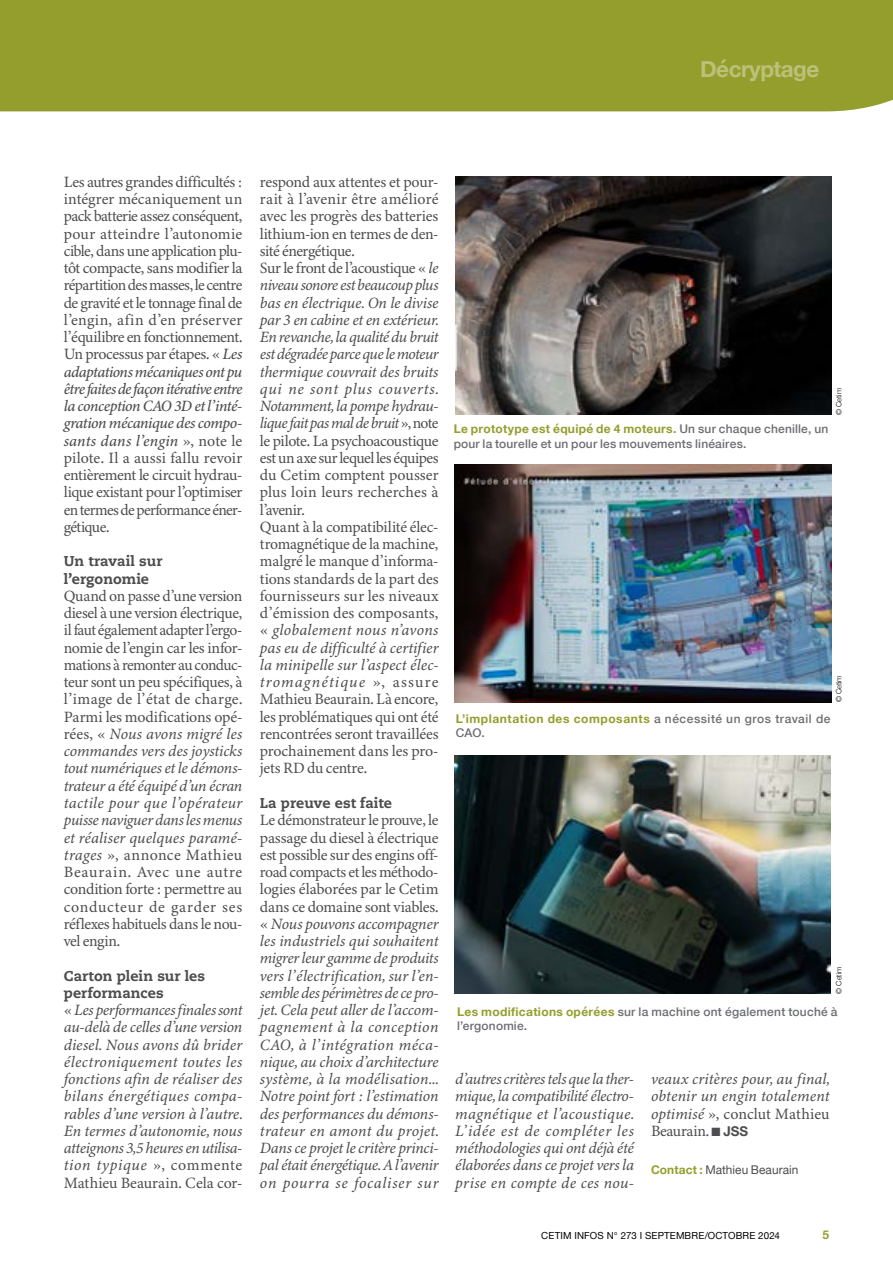
<style>
.page{position:relative;width:893px;height:1263px;background:#fff}
.page>*{position:absolute;margin:0;border:0;box-sizing:border-box;transform-origin:0 0}
.t1{font:700 22.5px "Helvetica Neue";letter-spacing:-.025em;color:#bac17a}
.t2{font:15.75px/17.2px "Minion Variable Concept";letter-spacing:-.015em;color:#4d4d4f;text-align:justify}
.t3{font:italic 15.75px/17.2px "Minion Variable Concept";letter-spacing:-.005em;color:#4d4d4f;text-align:justify}
.t4{font:800 14.25px/17.2px "Caecilia LT Pro 85";color:#4d4d4f}
.t5{font:500 12px/14.2px "Helvetica Neue";letter-spacing:.02em;color:#6d6e71}
.t6{font:12px "Helvetica Neue";letter-spacing:.005em;color:#4d4d4f}
.t7{font:700 12px "Helvetica Neue";color:#949e2c}
.t8{font:9.75px "Helvetica Neue";letter-spacing:.015em;color:#000}
.t9{font:300 7.5px "Helvetica Neue";letter-spacing:-.005em;color:#000}
.s1{font-style:italic}
.s2{font-style:normal}
.s3{font-weight:700;color:#949e2c}
.s4{font-family:"Helvetica Neue";font-weight:700;font-style:normal;font-size:13.5px}
</style>
<div class="page">
<div style="left:0;top:0;width:893px;height:111px;background:#949e2c"></div>
<img style="left:456px;top:177px;width:375px;height:238px">
<img style="left:455px;top:464px;width:376px;height:238px">
<img style="left:455px;top:755px;width:375px;height:238px">
<h1 class="t1" style="left:700px;top:52px;width:121px">Décryptage</h1>
<p class="t2" style="left:64px;top:173px;width:180px">Les autres grandes difficultés : intégrer mécaniquement un pack batterie assez conséquent, pour atteindre l’autonomie cible, dans une application plu&shy;tôt compacte, sans modifier la répartition des masses, le centre de gravité et le tonnage final de l’engin, afin d’en préserver l’équilibre en fonctionnement.<br>Un processus par étapes. « <span class="s1">Les adaptations mécaniques ont pu être faites de façon itérative entre la conception CAO 3D et l’inté&shy;gration mécanique des compo&shy;sants dans l’engin</span> », note le pilote. Il a aussi fallu revoir entièrement le circuit hydrau&shy;lique existant pour l’optimiser en termes de performance éner&shy;gétique.</p>
<p class="t4" style="left:64px;top:552px;width:100px">Un travail sur l’ergonomie</p>
<p class="t2" style="left:64px;top:587px;width:180px">Quand on passe d’une version diesel à une version électrique, il faut également adapter l’ergo&shy;nomie de l’engin car les infor&shy;mations à remonter au conduc&shy;teur sont un peu spécifiques, à l’image de l’état de charge.<br>Parmi les modifications opé&shy;rées, « <span class="s1">Nous avons migré les commandes vers des joysticks tout numériques et le démons&shy;trateur a été équipé d’un écran tactile pour que l’opérateur puisse naviguer dans les menus et réaliser quelques paramé&shy;trages</span> », annonce Mathieu Beaurain. Avec une autre condition forte : permettre au conducteur de garder ses réflexes habituels dans le nou&shy;vel engin.</p>
<p class="t4" style="left:64px;top:966px;width:143px">Carton plein sur les performances</p>
<p class="t3" style="left:64px;top:1001px;width:180px"><span class="s2">«</span> Les performances finales sont au-delà de celles d’une version diesel. Nous avons dû brider électroniquement toutes les fonctions afin de réaliser des bilans énergétiques compa&shy;rables d’une version à l’autre.<br>En termes d’autonomie, nous atteignons 3,5 heures en utilisa&shy;tion typique <span class="s2">», commente Mathieu Beaurain. Cela cor-</span></p>
<p class="t2" style="left:260px;top:173px;width:180px;text-align:left">respond aux attentes et pour&shy;rait à l’avenir être amélioré avec les progrès des batteries lithium-ion en termes de den&shy;sité énergétique.<br>Sur le front de l’acoustique « <span class="s1">le niveau sonore est beaucoup plus bas en électrique. On le divise par 3 en cabine et en extérieur.<br>En revanche, la qualité du bruit est dégradée parce que le moteur thermique couvrait des bruits qui ne sont plus couverts.<br>Notamment, la pompe hydrau&shy;lique fait pas mal de bruit</span> », note le pilote. La psychoacoustique est un axe sur lequel les équipes du Cetim comptent pousser plus loin leurs recherches à l’avenir.<br>Quant à la compatibilité élec&shy;tromagnétique de la machine, malgré le manque d’informa&shy;tions standards de la part des fournisseurs sur les niveaux d’émission des composants, « <span class="s1">globalement nous n’avons pas eu de difficulté à certifier la minipelle sur l’aspect élec&shy;tromagnétique</span> », assure<br>Mathieu Beaurain. Là encore, les problématiques qui ont été rencontrées seront travaillées prochainement dans les pro&shy;jets RD du centre.</p>
<p class="t4" style="left:260px;top:794px;width:134px">La preuve est faite</p>
<p class="t3" style="left:260px;top:811px;width:180px"><span class="s2">Le démonstrateur le prouve, le passage du diesel à électrique est possible sur des engins off&shy;road compacts et les méthodo&shy;logies élaborées par le Cetim dans ce domaine sont viables. «</span> Nous pouvons accompagner les industriels qui souhaitent migrer leur gamme de produits vers l’électrification, sur l’en&shy;semble des périmètres de ce pro&shy;jet. Cela peut aller de l’accom&shy;pagnement à la conception CAO, à l’intégration méca&shy;nique, au choix d’architecture système, à la modélisation...<br>Notre point fort : l’estimation des performances du démons&shy;trateur en amont du projet.<br>Dans ce projet le critère princi&shy;pal était énergétique. A l’avenir on pourra se focaliser sur</p>
<p class="t5" style="left:454px;top:421px;width:376px"><span class="s3">Le prototype est équipé de 4 moteurs.</span> Un sur chaque chenille, un pour la tourelle et un pour les mouvements linéaires.</p>
<p class="t9" style="left:833px;top:415px;width:28px;rotate:-90deg">© Cetim</p>
<p class="t9" style="left:833px;top:702px;width:28px;rotate:-90deg">© Cetim</p>
<p class="t5" style="left:456px;top:711px;width:376px"><span class="s3">L’implantation des composants</span> a nécessité un gros travail de<br>CAO.</p>
<p class="t9" style="left:833px;top:993px;width:28px;rotate:-90deg">© Cetim</p>
<p class="t5" style="left:457px;top:1004px;width:382px"><span class="s3">Les modifications opérées</span> sur la machine ont également touché à l’ergonomie.</p>
<p class="t3" style="left:455px;top:1070px;width:180px">d’autres critères tels que la ther&shy;mique, la compatibilité électro&shy;magnétique et l’acoustique.<br>L’idée est de compléter les méthodologies qui ont déjà été élaborées dans ce projet vers la prise en compte de ces nou-</p>
<p class="t3" style="left:651px;top:1070px;width:180px">veaux critères pour, au final, obtenir un engin totalement optimisé <span class="s2">», conclut Mathieu Beaurain.</span> ■ <span class="s4">JSS</span></p>
<p class="t6" style="left:651px;top:1161px;width:149px"><span class="s3">Contact :</span> Mathieu Beaurain</p>
<p class="t8" style="left:541px;top:1229px;width:240px">CETIM INFOS N° 273 I SEPTEMBRE/OCTOBRE 2024</p>
<p class="t7" style="left:822px;top:1225px;width:8px">5</p>
</div>
